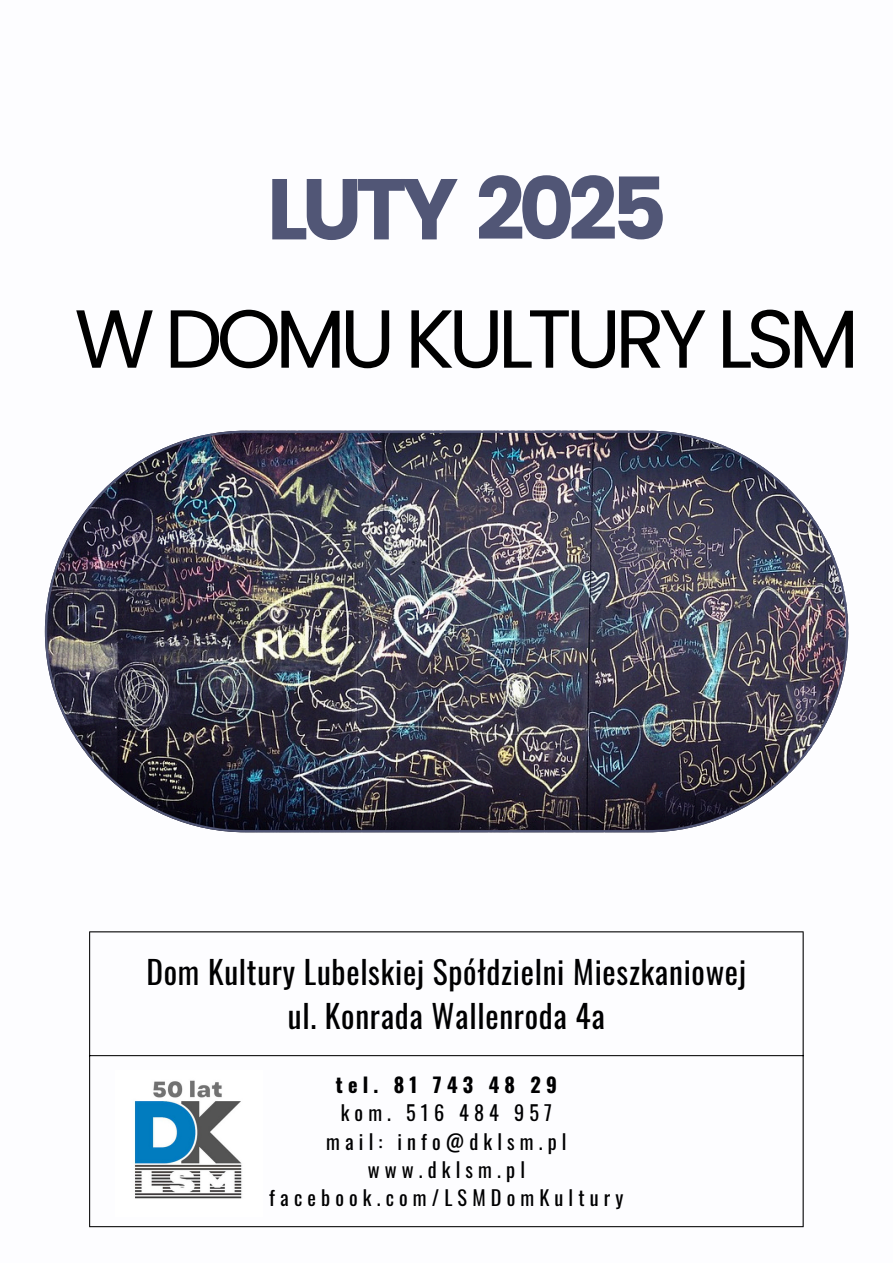
<style>
.page{position:relative;width:893px;height:1263px;background:#fff}
.page>*{position:absolute;margin:0;border:0;box-sizing:border-box;transform-origin:0 0}
.t1{font:700 86.1px "Poppins";letter-spacing:-.075em;color:#515676}
.t2{font:82.2px "Poppins";letter-spacing:-.075em;color:#000}
.t3{font:31.5px "Oswald";letter-spacing:.025em;color:#000001}
.t4{font:20.25px "Oswald";letter-spacing:.255em;color:#000001}
.t5{font:700 20.25px "Oswald";letter-spacing:.255em;color:#000001}
</style>
<div class="page">
<hr style="left:89px;top:932px;width:1px;height:294px;background:#000">
<hr style="left:802px;top:932px;width:1px;height:294px;background:#000">
<hr style="left:89px;top:931px;width:714px;height:1px;background:#000">
<hr style="left:89px;top:1055px;width:714px;height:1px;background:#000">
<hr style="left:89px;top:1226px;width:714px;height:1px;background:#000">
<img style="left:134px;top:1080px;width:108px;height:119px">
<img style="left:45px;top:431px;width:803px;height:401px">
<p class="t1" style="left:267px;top:149px;width:401px">LUTY 2025</p>
<p class="t2" style="left:74px;top:281px;width:786px">W DOMU KULTURY LSM</p>
<h1 class="t3" style="left:146px;top:948px;width:601px">Dom Kultury Lubelskiej Spółdzielni Mieszkaniowej</h1>
<p class="t3" style="left:288px;top:991px;width:318px">ul. Konrada Wallenroda 4a</p>
<p class="t5" style="left:336px;top:1069px;width:223px">tel. 81 743 48 29</p>
<p class="t4" style="left:341px;top:1097px;width:213px">kom. 516 484 957</p>
<p class="t4" style="left:326px;top:1125px;width:242px">mail: info@dklsm.pl</p>
<p class="t4" style="left:368px;top:1153px;width:159px">www.dklsm.pl</p>
<p class="t4" style="left:269px;top:1181px;width:355px">facebook.com/LSMDomKultury</p>
</div>
